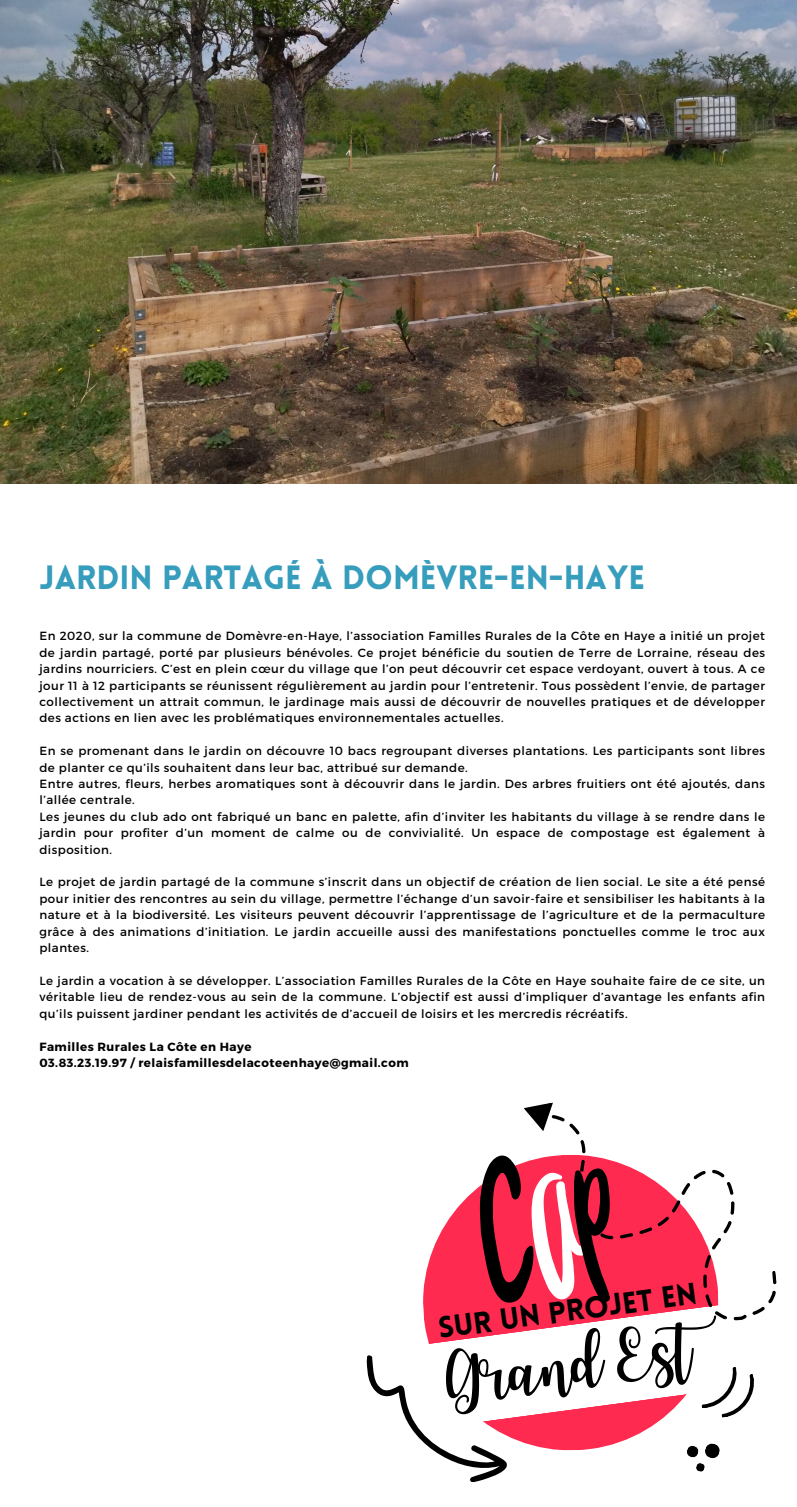
<style>
.page{position:relative;width:797px;height:1507px;background:#fff}
.page>*{position:absolute;margin:0;border:0;box-sizing:border-box;transform-origin:0 0}
.t1{font:52.75px "Joshico";color:#000}
.t2{font:900 32.94px "Lovelo";color:#369dbd}
.t3{font:900 29.56px "Lovelo";color:#000}
.t4{font:11.81px/16.4px "Montserrat";letter-spacing:.04em;color:#000;text-align:justify}
.t5{font:700 11.81px "Montserrat";letter-spacing:.04em;color:#000}
</style>
<div class="page">
<svg style="left:524px;top:1103px;width:27px;height:28px"></svg>
<svg style="left:551px;top:1102px;width:226px;height:211px"></svg>
<img style="left:0;top:0;width:797px;height:484px">
<svg style="left:366px;top:1150px;width:394px;height:333px"></svg>
<p class="t2" style="left:39px;top:564px;width:607px">JARDIN PARTAGÉ à DOMÈVRE-EN-HAYE</p>
<p class="t4" style="left:39px;top:627px;width:727px">En 2020, sur la commune de Domèvre-en-Haye, l’association Familles Rurales de la Côte en Haye a initié un projet de jardin partagé, porté par plusieurs bénévoles. Ce projet bénéficie du soutien de Terre de Lorraine, réseau des jardins nourriciers. C’est en plein cœur du village que l’on peut découvrir cet espace verdoyant, ouvert à tous. A ce jour 11 à 12 participants se réunissent régulièrement au jardin pour l’entretenir. Tous possèdent l’envie, de partager collectivement un attrait commun, le jardinage mais aussi de découvrir de nouvelles pratiques et de développer des actions en lien avec les problématiques environnementales actuelles.</p>
<p class="t4" style="left:39px;top:742px;width:727px">En se promenant dans le jardin on découvre 10 bacs regroupant diverses plantations. Les participants sont libres de planter ce qu’ils souhaitent dans leur bac, attribué sur demande.</p>
<p class="t4" style="left:39px;top:775px;width:727px">Entre autres, fleurs, herbes aromatiques sont à découvrir dans le jardin. Des arbres fruitiers ont été ajoutés, dans l’allée centrale.</p>
<p class="t4" style="left:39px;top:807px;width:727px">Les jeunes du club ado ont fabriqué un banc en palette, afin d’inviter les habitants du village à se rendre dans le jardin pour profiter d’un moment de calme ou de convivialité. Un espace de compostage est également à disposition.</p>
<p class="t4" style="left:39px;top:873px;width:727px">Le projet de jardin partagé de la commune s’inscrit dans un objectif de création de lien social. Le site a été pensé pour initier des rencontres au sein du village, permettre l’échange d’un savoir-faire et sensibiliser les habitants à la nature et à la biodiversité. Les visiteurs peuvent découvrir l’apprentissage de l’agriculture et de la permaculture grâce à des animations d’initiation. Le jardin accueille aussi des manifestations ponctuelles comme le troc aux plantes.</p>
<p class="t4" style="left:39px;top:971px;width:727px">Le jardin a vocation à se développer. L’association Familles Rurales de la Côte en Haye souhaite faire de ce site, un véritable lieu de rendez-vous au sein de la commune. L’objectif est aussi d’impliquer d’avantage les enfants afin qu’ils puissent jardiner pendant les activités de d’accueil de loisirs et les mercredis récréatifs.</p>
<p class="t5" style="left:39px;top:1038px;width:214px">Familles Rurales La Côte en Haye</p>
<p class="t5" style="left:39px;top:1054px;width:371px">03.83.23.19.97 / relaisfamillesdelacoteenhaye@gmail.com</p>
<p class="t3" style="left:437px;top:1316px;width:262px;rotate:-8deg">sur un projet en</p>
<p class="t1" style="left:439px;top:1336px;width:249px;rotate:-8deg">Grand Est</p>
</div>
